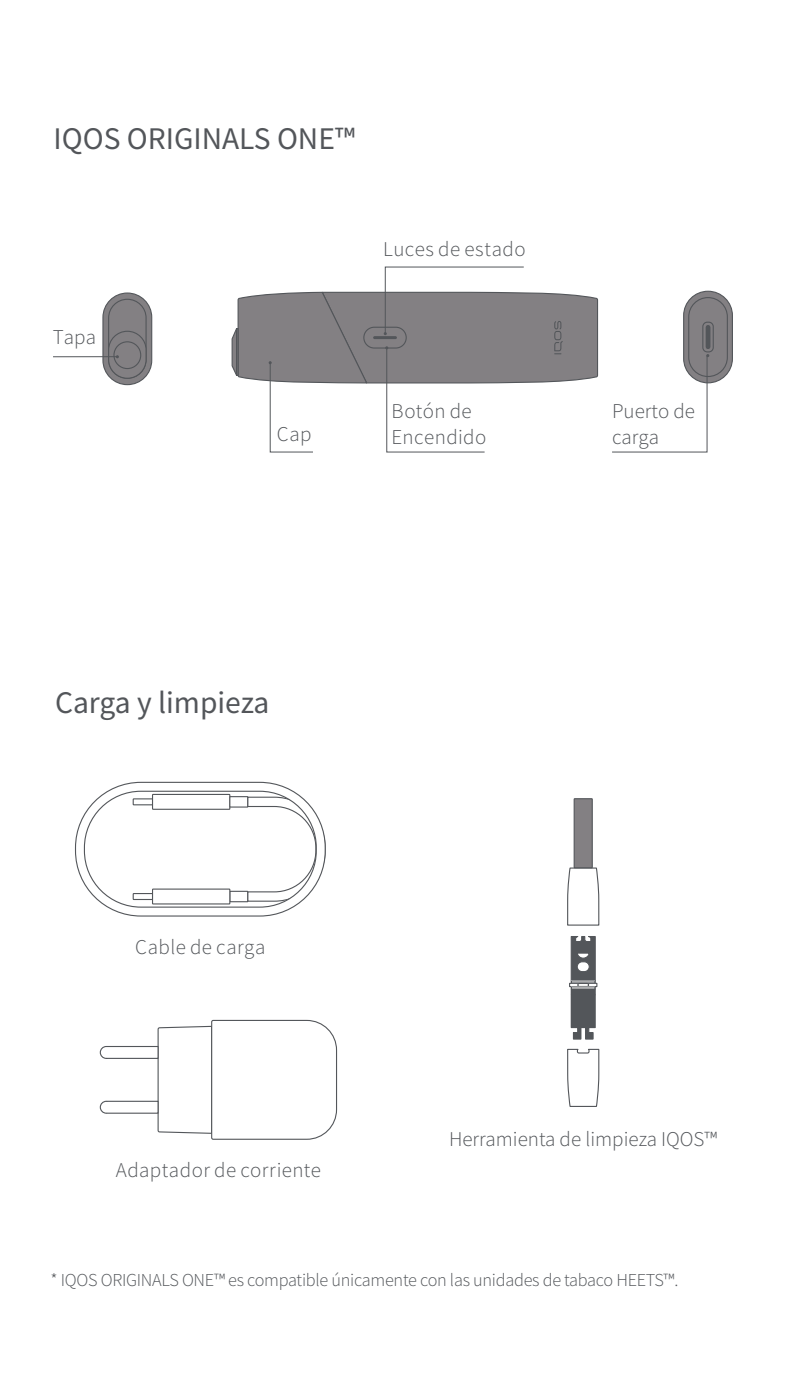
<style>
.page{position:relative;width:795px;height:1386px;background:#fff}
.page>*{position:absolute;margin:0;border:0;box-sizing:border-box;transform-origin:0 0}
.t1{font:31.5px "Source Sans Pro";color:#53565a}
.t2{font:300 21px/25.2px "Source Sans Pro";letter-spacing:.015em;color:#53565a}
.t3{font:300 18.2px "Source Sans Pro";letter-spacing:-.015em;color:#53565a}
</style>
<div class="page">
<svg style="left:683px;top:291px;width:49px;height:92px"></svg>
<div style="left:683px;top:291px;width:50px;height:92px;border:1px solid #53565a;border-radius:24px"></div>
<div style="left:688px;top:298px;width:39px;height:78px;background:#838083;border-radius:19px"></div>
<div style="left:688px;top:297px;width:39px;height:80px;border:1px solid #53565a;border-radius:19px"></div>
<div style="left:702px;top:322px;width:11px;height:30px;border:1px solid #53565a;border-radius:4px"></div>
<div style="left:705px;top:324px;width:6px;height:26px;background:#53565a;border-radius:3px"></div>
<div style="left:704px;top:324px;width:7px;height:26px;border:1px solid #838083;border-radius:3px"></div>
<div style="left:103px;top:293px;width:49px;height:92px;background:#838083;border-radius:24px"></div>
<div style="left:102px;top:292px;width:50px;height:93px;border:1px solid #53565a;border-radius:24px"></div>
<div style="left:108px;top:299px;width:39px;height:80px;border:1px solid #53565a;border-radius:19px"></div>
<div style="left:109px;top:331px;width:37px;height:47px;background:#838083;border-radius:19px"></div>
<div style="left:108px;top:331px;width:39px;height:48px;border:1px solid #53565a;border-radius:19px"></div>
<div style="left:113px;top:341px;width:28px;height:28px;border:1px solid #53565a;border-radius:50%"></div>
<svg style="left:75px;top:781px;width:251px;height:136px"></svg>
<div style="left:133px;top:799px;width:19px;height:6px;background:#fff"></div>
<div style="left:133px;top:798px;width:20px;height:7px;border:1px solid #53565a"></div>
<div style="left:152px;top:794px;width:78px;height:15px;background:#fff"></div>
<div style="left:152px;top:794px;width:78px;height:16px;border:1px solid #53565a"></div>
<div style="left:230px;top:797px;width:18px;height:10px;background:#fff"></div>
<div style="left:229px;top:796px;width:19px;height:12px;border:1px solid #53565a"></div>
<div style="left:230px;top:891px;width:18px;height:11px;background:#fff"></div>
<div style="left:229px;top:891px;width:19px;height:11px;border:1px solid #53565a"></div>
<div style="left:133px;top:894px;width:19px;height:5px;background:#fff"></div>
<div style="left:133px;top:893px;width:20px;height:7px;border:1px solid #53565a"></div>
<div style="left:152px;top:889px;width:78px;height:15px;background:#fff"></div>
<div style="left:152px;top:889px;width:78px;height:16px;border:1px solid #53565a"></div>
<svg style="left:99px;top:1019px;width:238px;height:121px"></svg>
<svg style="left:231px;top:266px;width:367px;height:187px"></svg>
<hr style="left:53px;top:356px;width:64px;height:1px;background:#53565a">
<svg style="left:612px;top:354px;width:97px;height:99px"></svg>
<svg style="left:567px;top:852px;width:33px;height:74px"></svg>
<div style="left:574px;top:799px;width:18px;height:69px;background:#838083"></div>
<div style="left:573px;top:798px;width:19px;height:70px;border:1px solid #53565a"></div>
<div style="left:569px;top:983px;width:28px;height:4px;border:1px solid #53565a"></div>
<svg style="left:570px;top:936px;width:26px;height:50px"></svg>
<div style="left:577px;top:983px;width:12px;height:4px;border:1px solid #53565a;border-radius:2px"></div>
<svg style="left:567px;top:1048px;width:33px;height:59px"></svg>
<div style="left:571px;top:995px;width:24px;height:33px;background:#53565a"></div>
<div style="left:570px;top:994px;width:25px;height:34px;border:1px solid #53565a"></div>
<div style="left:571px;top:989px;width:24px;height:6px;background:#53565a"></div>
<div style="left:570px;top:986px;width:25px;height:4px;border:1px solid #53565a"></div>
<svg style="left:572px;top:1027px;width:22px;height:13px"></svg>
<h1 class="t1" style="left:54px;top:119px;width:303px">IQOS ORIGINALS ONE™</h1>
<p class="t2" style="left:53px;top:325px;width:45px">Tapa</p>
<p class="t2" style="left:383px;top:236px;width:144px">Luces de estado</p>
<p class="t2" style="left:391px;top:399px;width:96px">Botón de<br>Encendido</p>
<p class="t2" style="left:612px;top:399px;width:84px">Puerto de</p>
<p class="t2" style="left:277px;top:421px;width:36px">Cap</p>
<p class="t2" style="left:612px;top:424px;width:48px">carga</p>
<h1 class="t1" style="left:55px;top:682px;width:216px">Carga y limpieza</h1>
<p class="t2" style="left:135px;top:934px;width:132px">Cable de carga</p>
<p class="t2" style="left:449px;top:1127px;width:270px">Herramienta de limpieza IQOS™</p>
<p class="t2" style="left:116px;top:1157px;width:206px">Adaptador de corriente</p>
<p class="t3" style="left:51px;top:1269px;width:629px">* IQOS ORIGINALS ONE™ es compatible únicamente con las unidades de tabaco HEETS™.</p>
</div>
